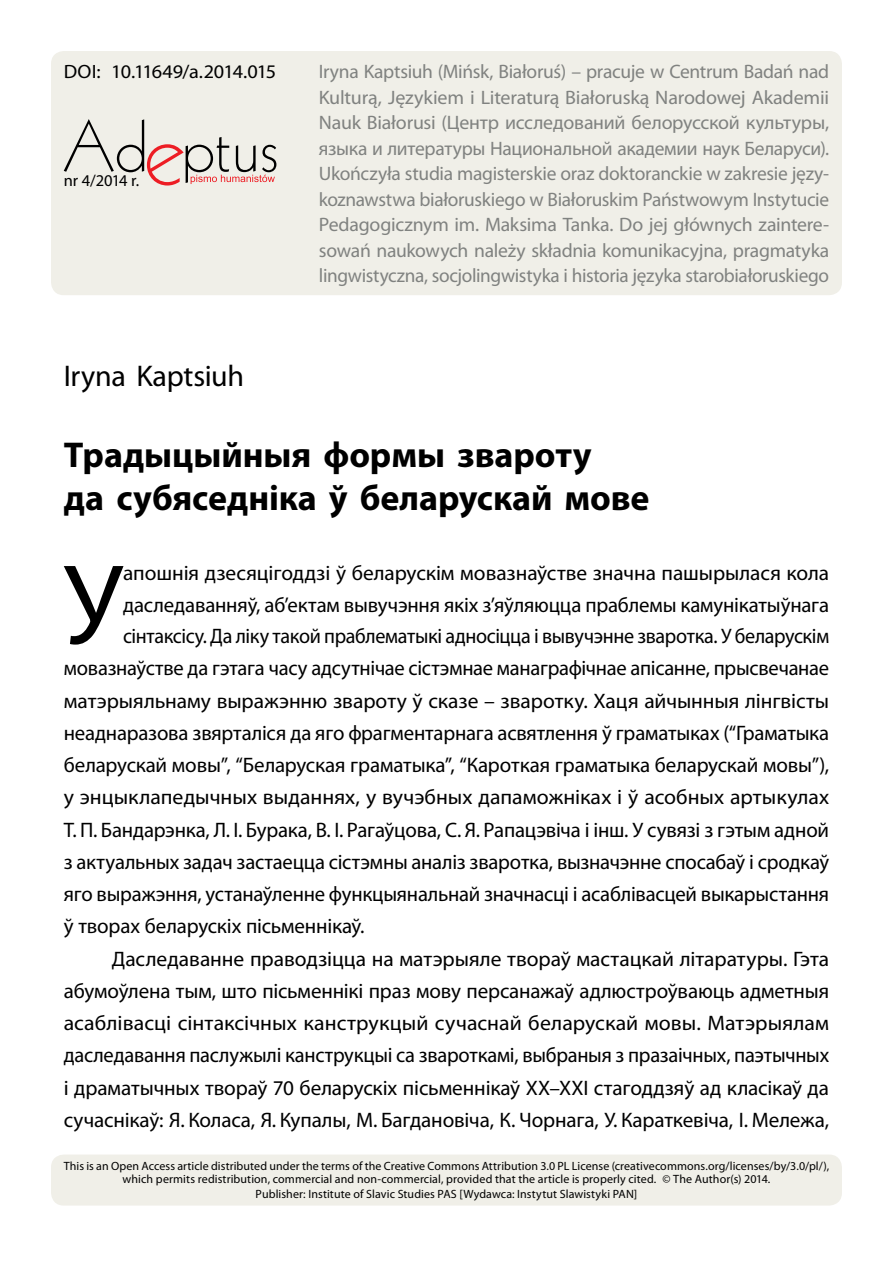
<style>
.page{position:relative;width:893px;height:1263px;background:#fff}
.page>*{position:absolute;margin:0;border:0;box-sizing:border-box;transform-origin:0 0}
.N_ormal_inicjał{font:114.45px "Myriad Pro";color:#000}
.Tytuł_artykułu{font:700 36px/42.8px "Myriad Pro";letter-spacing:-.005em;color:#000}
.Nazwisko{font:30px "Myriad Pro";letter-spacing:-.01em;color:#000}
.N_ormal_inicjał-2{font:21px "Myriad Pro";letter-spacing:-.01em;color:#000}
.norm{font:21px/32.2px "Myriad Pro";letter-spacing:-.01em;color:#000;text-align:justify}
.N_ormal_inicjał-3{font:21px "Myriad Pro";letter-spacing:-.01em;color:#000;scale:.96 1}
.N_ormal_inicjał-4{font:21px "Myriad Pro";letter-spacing:-.01em;color:#000;scale:1.04 1}
.informacje_o_autorze{font:19.5px/25.5px "Myriad Pro";letter-spacing:-.015em;color:#808280;text-align:justify}
.indeks_DOI{font:19.35px "Myriad Pro";letter-spacing:-.04em;color:#000;scale:1.05 1}
.numer_wydania{font:16.5px "Myriad Pro";letter-spacing:-.03em;color:#000}
.notka_lioencyjna{font:12px/12.8px "Myriad Pro";letter-spacing:.005em;color:#000;text-align:center}
</style>
<div class="page">
<div style="left:51px;top:1154px;width:791px;height:51px;background:#f0efe8;border-radius:13px"></div>
<div style="left:51px;top:51px;width:791px;height:244px;background:#f0efe8;border-radius:13px"></div>
<svg style="left:64px;top:119px;width:212px;height:67px"></svg>
<p class="indeks_DOI" style="left:64px;top:61px;width:204px">DOI: 10.11649/a.2014.015</p>
<p class="numer_wydania" style="left:64px;top:171px;width:77px">nr 4/2014 r.</p>
<p class="Nazwisko" style="left:64px;top:359px;width:182px">Iryna Kaptsiuh</p>
<p class="informacje_o_autorze" style="left:319px;top:60px;width:512px">Iryna Kaptsiuh (Mińsk, Białoruś) – pracuje w Centrum Badań nad Kulturą, Językiem i Literaturą Białoruską Narodowej Akademii Nauk Białorusi (Центр исследований белорусской культуры, языка и литературы Национальной академии наук Беларуси).<br>Ukończyła studia magisterskie oraz doktoranckie w zakresie języ&shy;koznawstwa białoruskiego w Białoruskim Państwowym Instytucie Pedagogicznym im. Maksima Tanka. Do jej głównych zaintere&shy;sowań naukowych należy składnia komunikacyjna, pragmatyka lingwistyczna, socjolingwistyka i historia języka starobiałoruskiego</p>
<p class="Tytuł_artykułu" style="left:64px;top:432px;width:587px">Традыцыйныя формы звароту<br>да субяседніка ў беларускай мове</p>
<p class="N_ormal_inicjał" style="left:63px;top:542px;width:61px">У</p>
<p class="N_ormal_inicjał-2" style="left:123px;top:562px;width:708px">апошнія дзесяцігоддзі ў беларускім мовазнаўстве значна пашырылася кола</p>
<p class="N_ormal_inicjał-2" style="left:123px;top:593px;width:708px">даследаванняў, аб’ектам вывучэння якіх з’яўляюцца праблемы камунікатыўнага</p>
<p class="N_ormal_inicjał-3" style="left:123px;top:625px;width:737px">сінтаксісу. Да ліку такой праблематыкі адносіцца і вывучэнне зваротка. У беларускім</p>
<p class="N_ormal_inicjał-2" style="left:64px;top:657px;width:767px">мовазнаўстве да гэтага часу адсутнічае сістэмнае манаграфічнае апісанне, прысвечанае</p>
<p class="N_ormal_inicjał-2" style="left:64px;top:689px;width:767px">матэрыяльнаму выражэнню звароту ў сказе – зваротку. Хаця айчынныя лінгвісты</p>
<p class="N_ormal_inicjał-2" style="left:64px;top:721px;width:767px">неаднаразова звярталіся да яго фрагментарнага асвятлення ў граматыках (“Граматыка</p>
<p class="N_ormal_inicjał-2" style="left:64px;top:754px;width:767px">беларускай мовы”, “Беларуская граматыка”, “Кароткая граматыка беларускай мовы”),</p>
<p class="N_ormal_inicjał-4" style="left:64px;top:786px;width:738px">у энцыклапедычных выданнях, у вучэбных дапаможніках і ў асобных артыкулах</p>
<p class="N_ormal_inicjał-2" style="left:64px;top:818px;width:767px">Т. П. Бандарэнка, Л. І. Бурака, В. І. Рагаўцова, С. Я. Рапацэвіча і інш. У сувязі з гэтым адной</p>
<p class="N_ormal_inicjał-2" style="left:64px;top:850px;width:767px">з актуальных задач застаецца сістэмны аналіз зваротка, вызначэнне спосабаў і сродкаў</p>
<p class="N_ormal_inicjał-2" style="left:64px;top:883px;width:767px">яго выражэння, устанаўленне функцыянальнай значнасці і асаблівасцей выкарыстання</p>
<p class="N_ormal_inicjał-2" style="left:64px;top:915px;width:302px">ў творах беларускіх пісьменнікаў.</p>
<p class="norm" style="left:64px;top:943px;width:767px;text-indent:48px">Даследаванне праводзіцца на матэрыяле твораў мастацкай літаратуры. Гэта абумоўлена тым, што пісьменнікі праз мову персанажаў адлюстроўваюць адметныя асаблівасці сінтаксічных канструкцый сучаснай беларускай мовы. Матэрыялам даследавання паслужылі канструкцыі са звароткамі, выбраныя з празаічных, паэтычных і драматычных твораў 70 беларускiх пiсьменнiкаў ХХ–ХХІ стагоддзяў ад класікаў да сучаснікаў: Я. Коласа, Я. Купалы, М. Багдановiча, К. Чорнага, У. Караткевiча, I. Мележа,</p>
<p class="notka_lioencyjna" style="left:64px;top:1160px;width:767px">This is an Open Access article distributed under the terms of the Creative Commons Attribution 3.0 PL License (creativecommons.org/licenses/by/3.0/pl/), which permits redistribution, commercial and non-commercial, provided that the article is properly cited. © The Author(s) 2014.</p>
<p class="notka_lioencyjna" style="left:256px;top:1187px;width:383px">Publisher: Institute of Slavic Studies PAS [Wydawca: Instytut Slawistyki PAN]</p>
</div>
